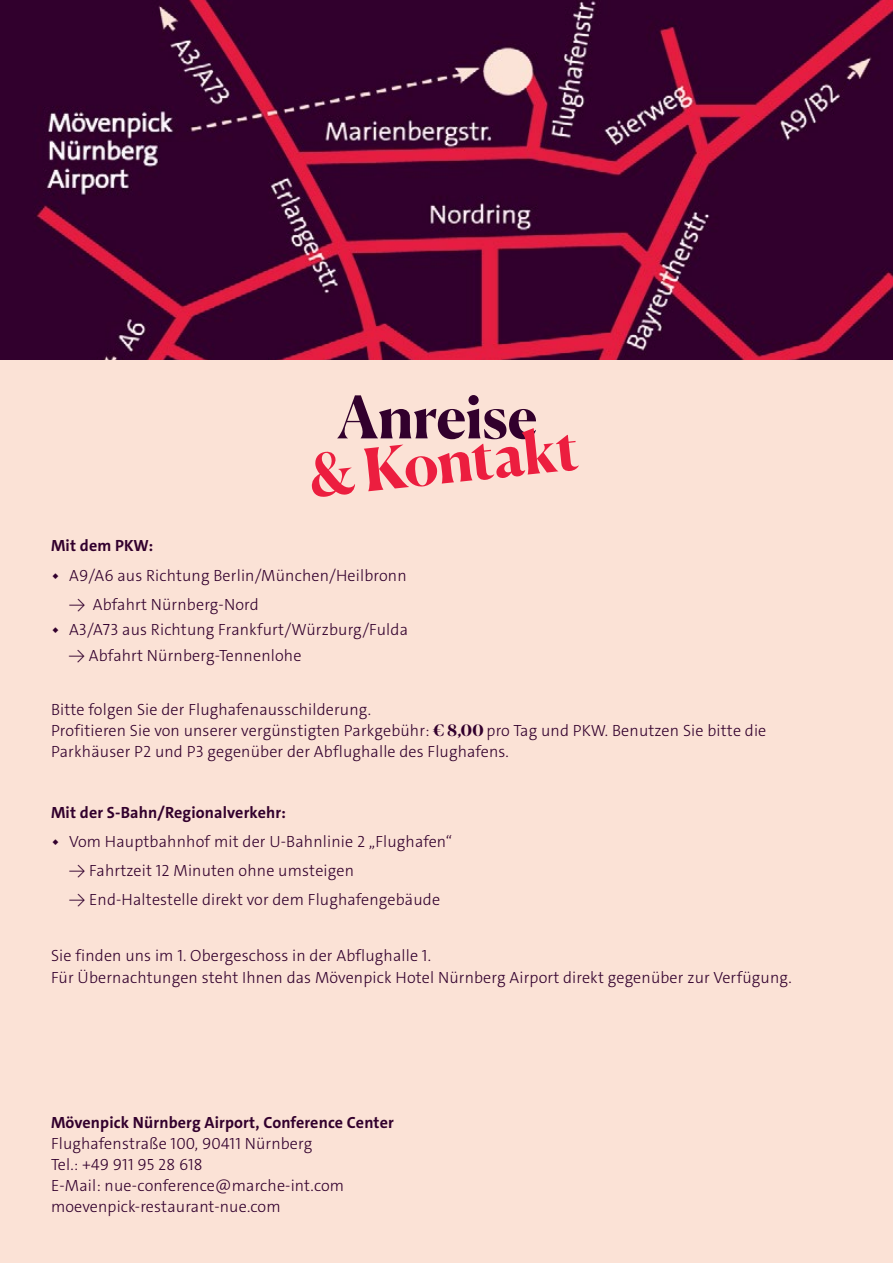
<style>
.page{position:relative;width:893px;height:1263px;background:#fbe2d6}
.page>*{position:absolute;margin:0;border:0;box-sizing:border-box;transform-origin:0 0}
.t1{font:700 58.5px "Canela";color:#ec1e3f}
.t2{font:700 58.5px "Canela";letter-spacing:-.005em;color:#32002d}
.t3{font:300 16.35px/21px "The Sans C4 s";letter-spacing:.01em;color:#32002d}
.t4{font:700 16.35px "The Sans C4 s";letter-spacing:.01em;color:#32002d}
.s1{font-family:"Canela";font-weight:700;font-size:15.75px}
</style>
<div class="page">
<img style="left:0;top:0;width:893px;height:360px">
<h1 class="t2" style="left:337px;top:371px;width:202px">Anreise</h1>
<h1 class="t1" style="left:305px;top:431px;width:272px;rotate:-6deg">&amp; Kontakt</h1>
<p class="t4" style="left:51px;top:535px;width:104px">Mit dem PKW:</p>
<p class="t3" style="left:51px;top:565px;width:357px">◆ A9/A6 aus Richtung Berlin/München/Heilbronn</p>
<p class="t3" style="left:69px;top:594px;width:191px">→ Abfahrt Nürnberg-Nord</p>
<p class="t3" style="left:51px;top:619px;width:358px">◆ A3/A73 aus Richtung Frankfurt/Würzburg/Fulda</p>
<p class="t3" style="left:69px;top:645px;width:234px">→ Abfahrt Nürnberg-Tennenlohe</p>
<p class="t3" style="left:51px;top:699px;width:717px">Bitte folgen Sie der Flughafenausschilderung.<br>Profitieren Sie von unserer vergünstigten Parkgebühr: <span class="s1">€ 8,00</span> pro Tag und PKW. Benutzen Sie bitte die<br>Parkhäuser P2 und P3 gegenüber der Abflughalle des Flughafens.</p>
<p class="t4" style="left:51px;top:802px;width:236px">Mit der S-Bahn/Regionalverkehr:</p>
<p class="t3" style="left:51px;top:831px;width:403px">◆ Vom Hauptbahnhof mit der U-Bahnlinie 2 „Flughafen“</p>
<p class="t3" style="left:69px;top:860px;width:286px">→ Fahrtzeit 12 Minuten ohne umsteigen</p>
<p class="t3" style="left:69px;top:889px;width:372px">→ End-Haltestelle direkt vor dem Flughafengebäude</p>
<p class="t3" style="left:51px;top:944px;width:742px;line-height:22px">Sie finden uns im 1. Obergeschoss in der Abflughalle 1.<br>Für Übernachtungen steht Ihnen das Mövenpick Hotel Nürnberg Airport direkt gegenüber zur Verfügung.</p>
<p class="t4" style="left:51px;top:1112px;width:344px">Mövenpick Nürnberg Airport, Conference Center</p>
<p class="t3" style="left:51px;top:1133px;width:295px">Flughafenstraße 100, 90411 Nürnberg<br>Tel.: +49 911 95 28 618<br>E-Mail: nue-conference@marche-int.com moevenpick-restaurant-nue.com</p>
</div>
